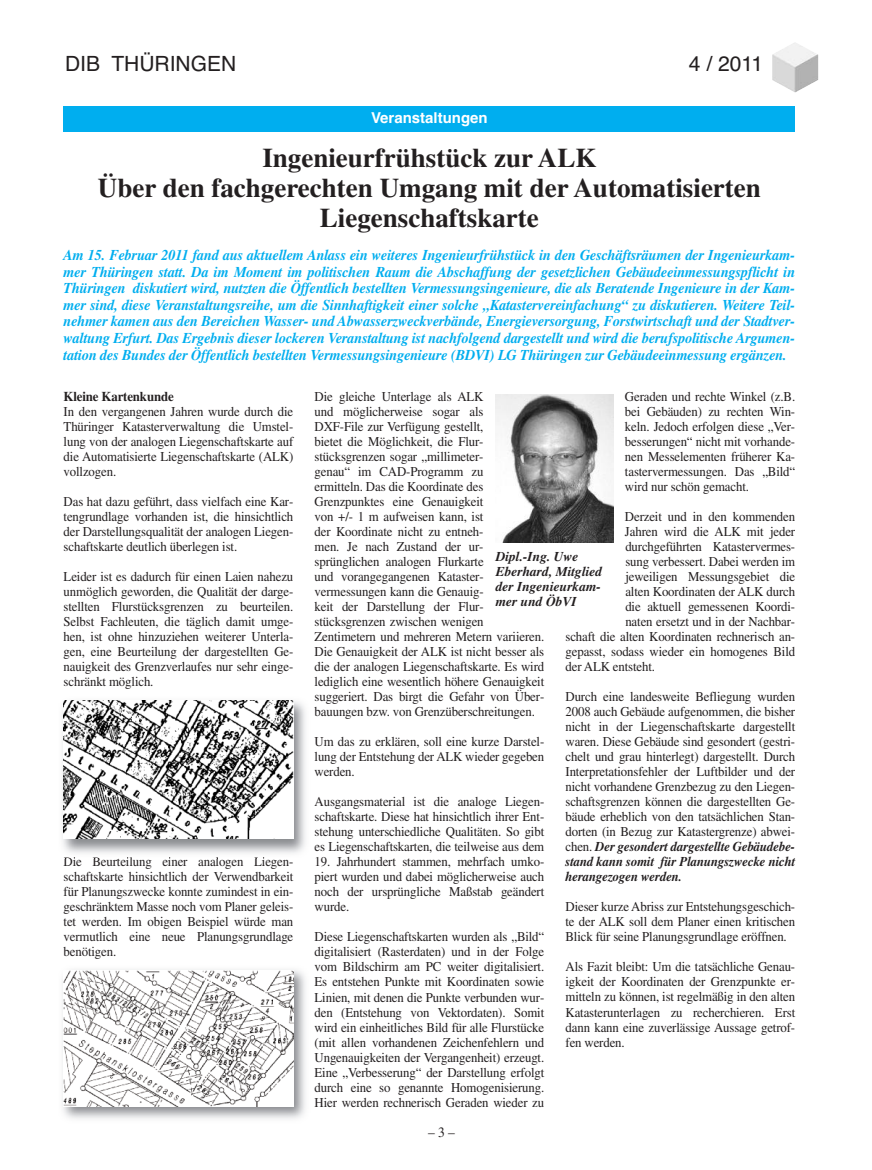
<style>
.page{position:relative;width:872px;height:1170px;background:#fff}
.page>*{position:absolute;margin:0;border:0;box-sizing:border-box;transform-origin:0 0}
.t1{font:700 27px/30px "Times";color:#231f20;text-align:center}
.t2{font:21px "Helvetica";color:#231f20}
.t3{font:italic 700 15px/16.5px "Times";letter-spacing:-.01em;color:#00aeef;text-align:justify;scale:.95 1}
.t4{font:700 15px "Helvetica";color:#fff}
.t5{font:14.25px "Times";color:#231f20;scale:.95 1}
.t6{font:13.5px/15px "Times";letter-spacing:-.01em;color:#231f20;text-align:justify;scale:.95 1}
.t7{font:italic 700 13.5px/15px "Times";color:#231f20}
.t8{font:700 13.5px "Times";letter-spacing:-.01em;color:#231f20;scale:.95 1}
.s1{font-weight:700;font-style:italic}
</style>
<div class="page">
<img style="left:772px;top:43px;width:46px;height:50px">
<div style="left:64px;top:106px;width:731px;height:26px;background:#00aeef"></div>
<img style="left:495px;top:394px;width:118px;height:148px">
<img style="left:62px;top:700px;width:244px;height:158px">
<img style="left:64px;top:857px;width:75px;height:1px">
<img style="left:64px;top:700px;width:229px;height:138px">
<img style="left:62px;top:970px;width:244px;height:149px">
<img style="left:64px;top:969px;width:229px;height:137px">
<h2 class="t2" style="left:65px;top:52px;width:173px">DIB THÜRINGEN</h2>
<h2 class="t2" style="left:689px;top:52px;width:76px">4 / 2011</h2>
<p class="t4" style="left:371px;top:109px;width:118px">Veranstaltungen</p>
<h1 class="t1" style="left:98px;top:146px;width:664px">Ingenieurfrühstück zur ALK<br>Über den fachgerechten Umgang mit der Automatisierten<br>Liegenschaftskarte</h1>
<p class="t3" style="left:64px;top:248px;width:771px">Am 15. Februar 2011 fand aus aktuellem Anlass ein weiteres Ingenieurfrühstück in den Geschäftsräumen der Ingenieurkam&shy;mer Thüringen statt. Da im Moment im politischen Raum die Abschaffung der gesetzlichen Gebäudeeinmessungspflicht in Thüringen diskutiert wird, nutzten die Öffentlich bestellten Vermessungsingenieure, die als Beratende Ingenieure in der Kam&shy;mer sind, diese Veranstaltungsreihe, um die Sinnhaftigkeit einer solche „Katastervereinfachung“ zu diskutieren. Weitere Teil&shy;nehmer kamen aus den Bereichen Wasser- und Abwasserzweckverbände, Energieversorgung, Forstwirtschaft und der Stadtver&shy;waltung Erfurt. Das Ergebnis dieser lockeren Veranstaltung ist nachfolgend dargestellt und wird die berufspolitische Argumen&shy;tation des Bundes der Öffentlich bestellten Vermessungsingenieure (BDVI) LG Thüringen zur Gebäudeeinmessung ergänzen.</p>
<p class="t8" style="left:64px;top:392px;width:117px">Kleine Kartenkunde</p>
<p class="t6" style="left:64px;top:405px;width:243px">In den vergangenen Jahren wurde durch die Thüringer Katasterverwaltung die Umstel&shy;lung von der analogen Liegenschaftskarte auf die Automatisierte Liegenschaftskarte (ALK) vollzogen.</p>
<p class="t6" style="left:64px;top:495px;width:243px">Das hat dazu geführt, dass vielfach eine Kar&shy;tengrundlage vorhanden ist, die hinsichtlich der Darstellungsqualität der analogen Liegen&shy;schaftskarte deutlich überlegen ist.</p>
<p class="t6" style="left:64px;top:570px;width:243px">Leider ist es dadurch für einen Laien nahezu unmöglich geworden, die Qualität der darge&shy;stellten Flurstücksgrenzen zu beurteilen.<br>Selbst Fachleuten, die täglich damit umge&shy;hen, ist ohne hinzuziehen weiterer Unterla&shy;gen, eine Beurteilung der dargestellten Ge&shy;nauigkeit des Grenzverlaufes nur sehr einge&shy;schränkt möglich.</p>
<p class="t6" style="left:64px;top:855px;width:243px">Die Beurteilung einer analogen Liegen&shy;schaftskarte hinsichtlich der Verwendbarkeit für Planungszwecke konnte zumindest in ein&shy;geschränktem Masse noch vom Planer geleis&shy;tet werden. Im obigen Beispiel würde man vermutlich eine neue Planungsgrundlage benötigen.</p>
<p class="t6" style="left:625px;top:390px;width:181px">Geraden und rechte Winkel (z.B. bei Gebäuden) zu rechten Win&shy;keln. Jedoch erfolgen diese „Ver&shy;besserungen“ nicht mit vorhande&shy;nen Messelementen früherer Ka&shy;tastervermessungen. Das „Bild“ wird nur schön gemacht.</p>
<p class="t6" style="left:625px;top:510px;width:181px">Derzeit und in den kommenden</p>
<p class="t6" style="left:625px;top:525px;width:181px">Jahren wird die ALK mit jeder</p>
<p class="t6" style="left:625px;top:540px;width:180px">durchgeführten Katastervermes-</p>
<p class="t6" style="left:625px;top:555px;width:180px">sung verbessert. Dabei werden im</p>
<p class="t6" style="left:625px;top:570px;width:180px">jeweiligen Messungsgebiet die</p>
<p class="t6" style="left:625px;top:585px;width:180px">alten Koordinaten der ALK durch</p>
<p class="t6" style="left:625px;top:600px;width:180px">die aktuell gemessenen Koordi-</p>
<p class="t6" style="left:625px;top:615px;width:180px">naten ersetzt und in der Nachbar-</p>
<p class="t6" style="left:565px;top:630px;width:243px">schaft die alten Koordinaten rechnerisch an-</p>
<p class="t6" style="left:565px;top:645px;width:243px">gepasst, sodass wieder ein homogenes Bild</p>
<p class="t6" style="left:565px;top:660px;width:96px">der ALK entsteht.</p>
<p class="t6" style="left:565px;top:690px;width:243px">Durch eine landesweite Befliegung wurden 2008 auch Gebäude aufgenommen, die bisher nicht in der Liegenschaftskarte dargestellt waren. Diese Gebäude sind gesondert (gestri&shy;chelt und grau hinterlegt) dargestellt. Durch Interpretationsfehler der Luftbilder und der nicht vorhandene Grenzbezug zu den Liegen&shy;schaftsgrenzen können die dargestellten Ge&shy;bäude erheblich von den tatsächlichen Stan&shy;dorten (in Bezug zur Katastergrenze) abwei&shy;chen. <span class="s1">Der gesondert dargestellte Gebäudebe&shy;stand kann somit für Planungszwecke nicht herangezogen werden.</span></p>
<p class="t6" style="left:565px;top:900px;width:243px">Dieser kurze Abriss zur Entstehungsgeschich&shy;te der ALK soll dem Planer einen kritischen Blick für seine Planungsgrundlage eröffnen.</p>
<p class="t6" style="left:565px;top:960px;width:243px">Als Fazit bleibt: Um die tatsächliche Genau&shy;igkeit der Koordinaten der Grenzpunkte er&shy;mitteln zu können, ist regelmäßig in den alten Katasterunterlagen zu recherchieren. Erst dann kann eine zuverlässige Aussage getrof&shy;fen werden.</p>
<p class="t6" style="left:314px;top:390px;width:243px;text-align:left">Die gleiche Unterlage als ALK<br>und möglicherweise sogar als<br>DXF-File zur Verfügung gestellt,<br>bietet die Möglichkeit, die Flur&shy;stücksgrenzen sogar „millimeter-<br>genau“ im CAD-Programm zu<br>ermitteln. Das die Koordinate des Grenzpunktes eine Genauigkeit<br>von +/- 1 m aufweisen kann, ist<br>der Koordinate nicht zu entneh-<br>men. Je nach Zustand der ur&shy;sprünglichen analogen Flurkarte<br>und vorangegangenen Kataster&shy;vermessungen kann die Genauig-<br>keit der Darstellung der Flur&shy;stücksgrenzen zwischen wenigen Zentimetern und mehreren Metern variieren.<br>Die Genauigkeit der ALK ist nicht besser als die der analogen Liegenschaftskarte. Es wird lediglich eine wesentlich höhere Genauigkeit suggeriert. Das birgt die Gefahr von Über&shy;bauungen bzw. von Grenzüberschreitungen.</p>
<p class="t6" style="left:314px;top:735px;width:243px">Um das zu erklären, soll eine kurze Darstel&shy;lung der Entstehung der ALK wieder gegeben werden.</p>
<p class="t6" style="left:314px;top:795px;width:243px">Ausgangsmaterial ist die analoge Liegen&shy;schaftskarte. Diese hat hinsichtlich ihrer Ent&shy;stehung unterschiedliche Qualitäten. So gibt es Liegenschaftskarten, die teilweise aus dem</p>
<p class="t6" style="left:314px;top:855px;width:243px">19. Jahrhundert stammen, mehrfach umko&shy;piert wurden und dabei möglicherweise auch noch der ursprüngliche Maßstab geändert wurde.</p>
<p class="t6" style="left:314px;top:930px;width:243px">Diese Liegenschaftskarten wurden als „Bild“ digitalisiert (Rasterdaten) und in der Folge vom Bildschirm am PC weiter digitalisiert.<br>Es entstehen Punkte mit Koordinaten sowie Linien, mit denen die Punkte verbunden wur&shy;den (Entstehung von Vektordaten). Somit wird ein einheitliches Bild für alle Flurstücke (mit allen vorhandenen Zeichenfehlern und Ungenauigkeiten der Vergangenheit) erzeugt.<br>Eine „Verbesserung“ der Darstellung erfolgt durch eine so genannte Homogenisierung.<br>Hier werden rechnerisch Geraden wieder zu</p>
<p class="t7" style="left:496px;top:550px;width:108px">Dipl.-Ing. Uwe<br>Eberhard, Mitglied der Ingenieurkam&shy;mer und ÖbVI</p>
<p class="t5" style="left:428px;top:1126px;width:29px">–3–</p>
</div>
